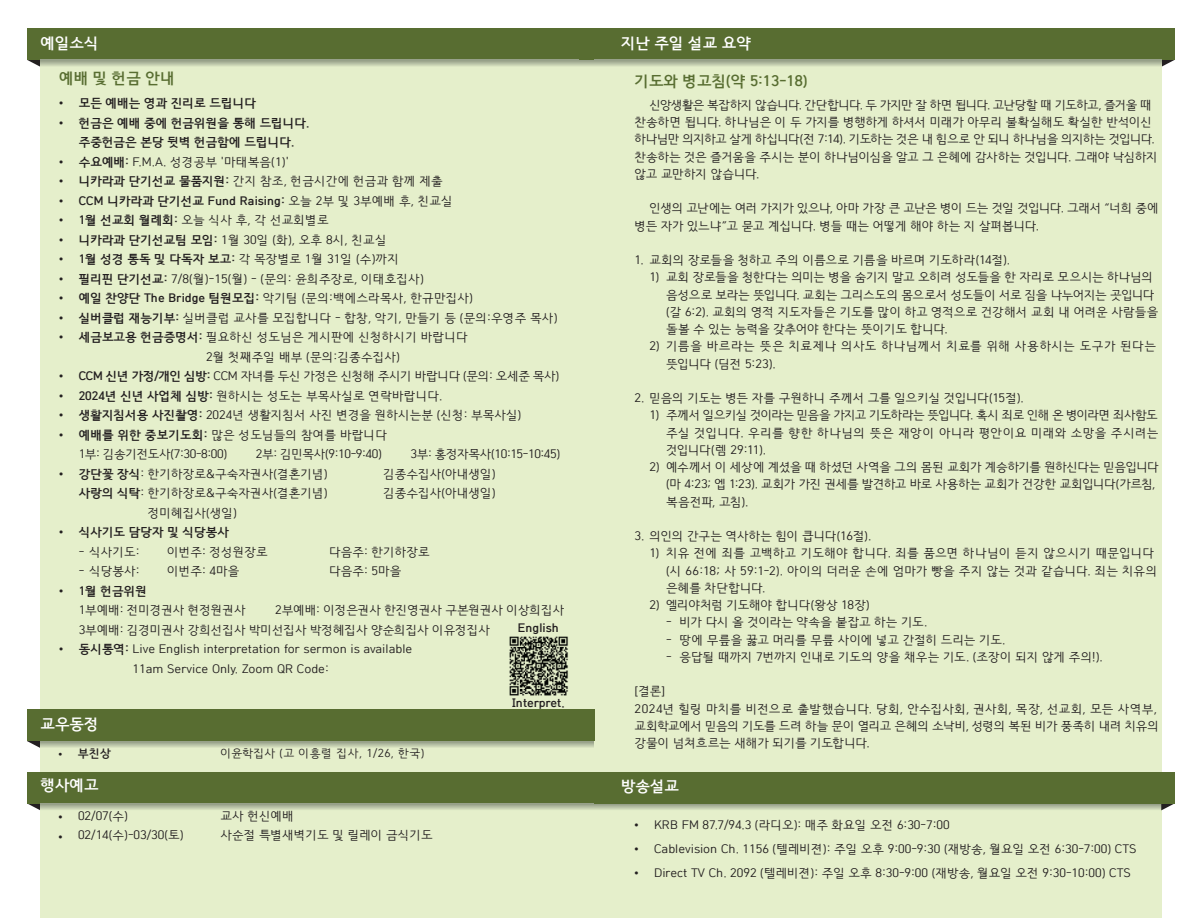
<style>
.page{position:relative;width:1188px;height:918px;background:#fff}
.page>*{position:absolute;margin:0;border:0;box-sizing:border-box;transform-origin:0 0}
.t1{font:700 15px "HCR Dotum";color:#fff}
.t2{font:700 15px "HCR Dotum";color:#586d31}
.t3{font:12px/19.5px "HCR Dotum";color:#231f20}
.t4{font:12px/17.2px "HCR Dotum";letter-spacing:-.02em;color:#231f20}
.t5{font:12px/17.2px "HCR Dotum";letter-spacing:-.04em;color:#231f20}
.t6{font:700 12px/19.5px "HCR Dotum";color:#231f20;text-align:center}
.t7{font:12px/17.2px "HCR Dotum";letter-spacing:.01em;color:#231f20}
.t8{font:12px "HCR Dotum";letter-spacing:-.03em;color:#231f20}
.t9{font:12px/17.2px "HCR Dotum";letter-spacing:.02em;color:#231f20}
.t10{font:11.25px "HCR Dotum";letter-spacing:.04em;color:#231f20}
.t11{font:700 11.25px "HCR Dotum";color:#231f20}
.s1{font-family:"N Haas Grotesk TX Std 55 Rg";font-weight:400}
.s2{font-family:"N Haas Grotesk TX Std 55 Rg"}
.s3{font-weight:700}
.s4{font-weight:400}
</style>
<div class="page">
<div style="left:40px;top:56px;width:554px;height:862px;background:#e5efcb"></div>
<svg style="left:27px;top:60px;width:13px;height:7px"></svg>
<div style="left:27px;top:28px;width:568px;height:32px;background:#586d31"></div>
<svg style="left:40px;top:60px;width:554px;height:6px;background:#b1bb9f"></svg>
<svg style="left:27px;top:803px;width:13px;height:7px"></svg>
<div style="left:27px;top:772px;width:568px;height:31px;background:#586d31"></div>
<svg style="left:40px;top:803px;width:554px;height:7px;background:#b1bb9f"></svg>
<div style="left:594px;top:44px;width:567px;height:874px;background:#e5efcb"></div>
<svg style="left:1161px;top:60px;width:13px;height:7px"></svg>
<div style="left:579px;top:28px;width:596px;height:32px;background:#586d31"></div>
<svg style="left:595px;top:60px;width:566px;height:6px;background:#b1bb9f"></svg>
<svg style="left:595px;top:803px;width:566px;height:7px;background:#a8b393"></svg>
<svg style="left:1161px;top:803px;width:14px;height:7px"></svg>
<div style="left:595px;top:772px;width:580px;height:31px;background:#586d31"></div>
<svg style="left:27px;top:741px;width:13px;height:7px"></svg>
<div style="left:27px;top:710px;width:568px;height:31px;background:#586d31"></div>
<svg style="left:40px;top:741px;width:554px;height:7px;background:#b5bea3"></svg>
<img style="left:509px;top:636px;width:59px;height:60px">
<p class="t1" style="left:40px;top:31px;width:60px">예일소식</p>
<p class="t2" style="left:59px;top:67px;width:117px">예배 및 헌금 안내</p>
<p class="t6" style="left:59px;top:94px;width:198px"><span class="s1">•</span> 모든 예배는 영과 진리로 드립니다</p>
<p class="t6" style="left:59px;top:113px;width:252px"><span class="s1">•</span> 헌금은 예배 중에 헌금위원을 통해 드립니다. 주중헌금은 본당 뒷벽 헌금함에 드립니다.</p>
<p class="t3" style="left:59px;top:152px;width:231px"><span class="s2">•</span> <span class="s3">수요예배:</span> F.M.A. 성경공부 '마태복음(1)'</p>
<p class="t3" style="left:59px;top:172px;width:385px"><span class="s2">•</span> <span class="s3">니카라과 단기선교 물품지원:</span> 간지 참조, 헌금시간에 헌금과 함께 제출</p>
<p class="t6" style="left:59px;top:191px;width:395px"><span class="s1">•</span> CCM 니카라과 단기선교 Fund Raising: <span class="s4">오늘 2부 및 3부예배 후, 친교실</span></p>
<p class="t3" style="left:59px;top:211px;width:271px"><span class="s2">•</span> <span class="s3">1월 선교회 월례회:</span> 오늘 식사 후, 각 선교회별로</p>
<p class="t3" style="left:59px;top:230px;width:329px"><span class="s2">•</span> <span class="s3">니카라과 단기선교팀 모임:</span> 1월 30일 (화), 오후 8시, 친교실</p>
<p class="t3" style="left:59px;top:250px;width:341px"><span class="s2">•</span> <span class="s3">1월 성경 통독 및 다독자 보고:</span> 각 목장별로 1월 31일 (수)까지</p>
<p class="t3" style="left:59px;top:269px;width:366px"><span class="s2">•</span> <span class="s3">필리핀 단기선교:</span> 7/8(월)-15(월) - (문의: 윤희주장로, 이태호집사)</p>
<p class="t3" style="left:59px;top:289px;width:415px"><span class="s2">•</span> <span class="s3">예일 찬양단 The Bridge 팀원모집:</span> 악기팀 (문의:백에스라목사, 한규만집사)</p>
<p class="t3" style="left:59px;top:308px;width:500px"><span class="s2">•</span> <span class="s3">실버클럽 재능기부:</span> 실버클럽 교사를 모집합니다 - 합창, 악기, 만들기 등 (문의:우영주 목사)</p>
<p class="t3" style="left:206px;top:328px;width:263px;text-indent:-147px"><span class="s2">•</span> <span class="s3">세금보고용 헌금증명서:</span> 필요하신 성도님은 게시판에 신청하시기 바랍니다<br>2월 첫째주일 배부 (문의:김종수집사)</p>
<p class="t8" style="left:59px;top:368px;width:501px"><span class="s2">•</span> <span class="s3">CCM 신년 가정/개인 심방:</span> CCM 자녀를 두신 가정은 신청해 주시기 바랍니다 (문의: 오세준 목사)</p>
<p class="t3" style="left:59px;top:386px;width:385px"><span class="s2">•</span> <span class="s3">2024년 신년 사업체 심방:</span> 원하시는 성도는 부목사실로 연락바랍니다.</p>
<p class="t3" style="left:59px;top:406px;width:464px"><span class="s2">•</span> <span class="s3">생활지침서용 사진촬영:</span> 2024년 생활지침서 사진 변경을 원하시는분 (신청: 부목사실)</p>
<p class="t3" style="left:79px;top:425px;width:310px;text-indent:-20px"><span class="s2">•</span> <span class="s3">예배를 위한 중보기도회:</span> 많은 성도님들의 참여를 바랍니다<br>1부: 김송기전도사(7:30-8:00)</p>
<p class="t8" style="left:256px;top:446px;width:127px">2부: 김민목사(9:10-9:40)</p>
<p class="t8" style="left:411px;top:446px;width:151px">3부: 홍정자목사(10:15-10:45)</p>
<p class="t3" style="left:59px;top:464px;width:270px"><span class="s2">•</span> <span class="s3">강단꽃 장식</span>: 한기하장로&amp;구숙자권사(결혼기념)</p>
<p class="t3" style="left:383px;top:464px;width:114px">김종수집사(아내생일)</p>
<p class="t3" style="left:79px;top:484px;width:250px"><span class="s3">사랑의 식탁</span>: 한기하장로&amp;구숙자권사(결혼기념)</p>
<p class="t3" style="left:383px;top:484px;width:114px">김종수집사(아내생일)</p>
<p class="t3" style="left:148px;top:503px;width:90px">정미혜집사(생일)</p>
<p class="t6" style="left:59px;top:523px;width:171px"><span class="s1">•</span> 식사기도 담당자 및 식당봉사</p>
<p class="t3" style="left:79px;top:542px;width:62px">- 식사기도:</p>
<p class="t3" style="left:167px;top:542px;width:102px">이번주: 정성원장로</p>
<p class="t3" style="left:329px;top:542px;width:102px">다음주: 한기하장로</p>
<p class="t3" style="left:79px;top:562px;width:62px">- 식당봉사:</p>
<p class="t3" style="left:167px;top:562px;width:74px">이번주: 4마을</p>
<p class="t3" style="left:329px;top:562px;width:74px">다음주: 5마을</p>
<p class="t3" style="left:79px;top:581px;width:168px;text-indent:-20px"><span class="s2">•</span> <span class="s3">1월 헌금위원<br></span>1부예배: 전미경권사 현정원권사</p>
<p class="t3" style="left:79px;top:601px;width:487px;text-indent:197px">2부예배: 이정은권사 한진영권사 구본원권사 이상희집사<br>3부예배: 김경미권사 강희선집사 박미선집사 박정혜집사 양순희집사 이유정집사</p>
<p class="t3" style="left:133px;top:640px;width:281px;text-indent:-73px"><span class="s2">•</span> <span class="s3">동시통역:</span> Live English interpretation for sermon is available<br>11am Service Only. Zoom QR Code:</p>
<p class="t6" style="left:518px;top:618px;width:43px">English</p>
<p class="t1" style="left:40px;top:712px;width:60px">교우동정</p>
<p class="t11" style="left:58px;top:744px;width:54px"><span class="s1">•</span> 부친상</p>
<p class="t10" style="left:220px;top:745px;width:205px">이윤학집사 (고 이흥렬 집사, 1/26, 한국)</p>
<p class="t1" style="left:40px;top:773px;width:60px">행사예고</p>
<p class="t3" style="left:58px;top:806px;width:71px"><span class="s2">•</span> 02/07(수)</p>
<p class="t3" style="left:220px;top:806px;width:75px">교사 헌신예배</p>
<p class="t3" style="left:58px;top:826px;width:127px"><span class="s2">•</span> 02/14(수)-03/30(토)</p>
<p class="t3" style="left:220px;top:826px;width:214px">사순절 특별새벽기도 및 릴레이 금식기도</p>
<p class="t6" style="left:512px;top:693px;width:54px">Interpret.</p>
<p class="t1" style="left:621px;top:31px;width:131px">지난 주일 설교 요약</p>
<p class="t2" style="left:634px;top:69px;width:175px">기도와 병고침(약 5:13-18)</p>
<p class="t5" style="left:634px;top:96px;width:525px;text-indent:15px">신앙생활은 복잡하지 않습니다. 간단합니다. 두 가지만 잘 하면 됩니다. 고난당할 때 기도하고, 즐거울 때 찬송하면 됩니다. 하나님은 이 두 가지를 병행하게 하셔서 미래가 아무리 불확실해도 확실한 반석이신 하나님만 의지하고 살게 하십니다(전 7:14). 기도하는 것은 내 힘으로 안 되니 하나님을 의지하는 것입니다. 찬송하는 것은 즐거움을 주시는 분이 하나님이심을 알고 그 은혜에 감사하는 것입니다. 그래야 낙심하지 않고 교만하지 않습니다.</p>
<p class="t5" style="left:634px;top:200px;width:526px;text-indent:15px">인생의 고난에는 여러 가지가 있으나, 아마 가장 큰 고난은 병이 드는 것일 것입니다. 그래서 “너희 중에 병든 자가 있느냐”고 묻고 계십니다. 병들 때는 어떻게 해야 하는 지 살펴봅니다.</p>
<p class="t4" style="left:634px;top:252px;width:377px">1. 교회의 장로들을 청하고 주의 이름으로 기름을 바르며 기도하라(14절).</p>
<p class="t4" style="left:666px;top:269px;width:494px;text-indent:-16px">1) 교회 장로들을 청한다는 의미는 병을 숨기지 말고 오히려 성도들을 한 자리로 모으시는 하나님의 음성으로 보라는 뜻입니다. 교회는 그리스도의 몸으로서 성도들이 서로 짐을 나누어지는 곳입니다 (갈 6:2). 교회의 영적 지도자들은 기도를 많이 하고 영적으로 건강해서 교회 내 어려운 사람들을 돌볼 수 있는 능력을 갖추어야 한다는 뜻이기도 합니다.</p>
<p class="t9" style="left:666px;top:338px;width:492px;text-indent:-16px">2) 기름을 바르라는 뜻은 치료제나 의사도 하나님께서 치료를 위해 사용하시는 도구가 된다는 뜻입니다 (딤전 5:23).</p>
<p class="t4" style="left:634px;top:390px;width:391px">2. 믿음의 기도는 병든 자를 구원하니 주께서 그를 일으키실 것입니다(15절).</p>
<p class="t4" style="left:666px;top:407px;width:494px;text-align:justify;text-indent:-16px">1) 주께서 일으키실 것이라는 믿음을 가지고 기도하라는 뜻입니다. 혹시 죄로 인해 온 병이라면 죄사함도 주실 것입니다. 우리를 향한 하나님의 뜻은 재앙이 아니라 평안이요 미래와 소망을 주시려는 것입니다(렘 29:11).</p>
<p class="t4" style="left:666px;top:459px;width:494px;text-indent:-16px">2) 예수께서 이 세상에 계셨을 때 하셨던 사역을 그의 몸된 교회가 계승하기를 원하신다는 믿음입니다 (마 4:23; 엡 1:23). 교회가 가진 권세를 발견하고 바로 사용하는 교회가 건강한 교회입니다(가르침, 복음전파, 고침).</p>
<p class="t4" style="left:634px;top:528px;width:238px">3. 의인의 간구는 역사하는 힘이 큽니다(16절).</p>
<p class="t7" style="left:666px;top:545px;width:493px;text-indent:-16px">1) 치유 전에 죄를 고백하고 기도해야 합니다. 죄를 품으면 하나님이 듣지 않으시기 때문입니다 (시 66:18; 사 59:1-2). 아이의 더러운 손에 엄마가 빵을 주지 않는 것과 같습니다. 죄는 치유의 은혜를 차단합니다.</p>
<p class="t4" style="left:650px;top:597px;width:222px">2) 엘리야처럼 기도해야 합니다(왕상 18장)</p>
<p class="t4" style="left:666px;top:614px;width:263px">- 비가 다시 올 것이라는 약속을 붙잡고 하는 기도.</p>
<p class="t4" style="left:666px;top:631px;width:341px">- 땅에 무릎을 꿇고 머리를 무릎 사이에 넣고 간절히 드리는 기도.</p>
<p class="t4" style="left:666px;top:648px;width:438px">- 응답될 때까지 7번까지 인내로 기도의 양을 채우는 기도. (조장이 되지 않게 주의!).</p>
<p class="t4" style="left:634px;top:683px;width:526px">[결론]<br>2024년 힐링 마치를 비전으로 출발했습니다. 당회, 안수집사회, 권사회, 목장, 선교회, 모든 사역부, 교회학교에서 믿음의 기도를 드려 하늘 문이 열리고 은혜의 소낙비, 성령의 복된 비가 풍족히 내려 치유의 강물이 넘쳐흐르는 새해가 되기를 기도합니다.</p>
<p class="t1" style="left:621px;top:775px;width:60px">방송설교</p>
<p class="t3" style="left:634px;top:815px;width:317px"><span class="s2">•</span> KRB FM 87.7/94.3 (라디오): 매주 화요일 오전 6:30-7:00</p>
<p class="t3" style="left:634px;top:839px;width:504px"><span class="s2">•</span> Cablevision Ch. 1156 (텔레비젼): 주일 오후 9:00-9:30 (재방송, 월요일 오전 6:30-7:00) CTS</p>
<p class="t3" style="left:634px;top:863px;width:498px"><span class="s2">•</span> Direct TV Ch. 2092 (텔레비젼): 주일 오후 8:30-9:00 (재방송, 월요일 오전 9:30-10:00) CTS</p>
</div>
